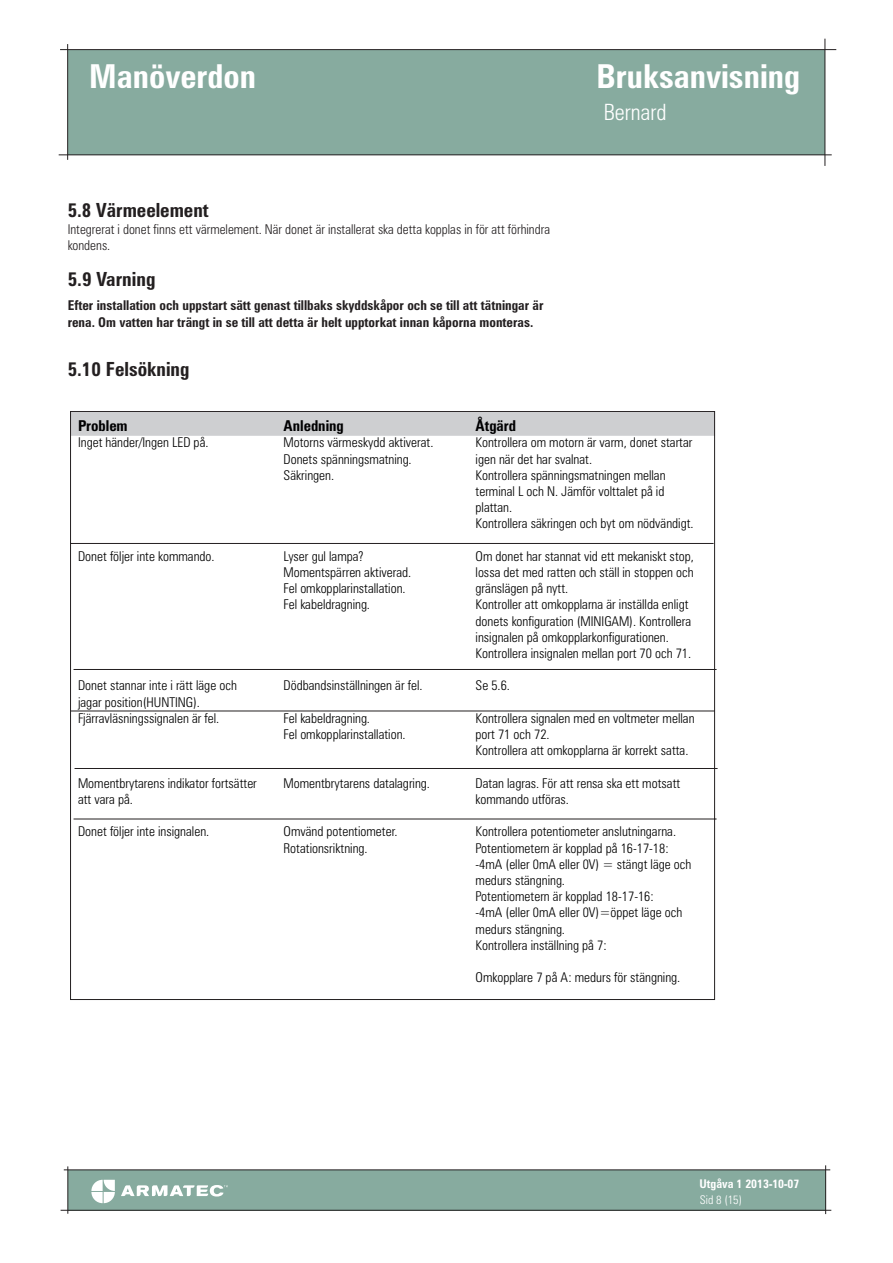
<style>
.page{position:relative;width:893px;height:1263px;background:#fff}
.page>*{position:absolute;margin:0;border:0;box-sizing:border-box;transform-origin:0 0}
.t1{font:700 condensed 33px "Zurich BT";color:#fff}
.t2{font:300 condensed 22.5px "Zurich BT";color:#fff}
.t3{font:700 condensed 19.5px "Zurich BT";color:#231f20}
.t4{font:700 condensed 15px "Zurich BT";color:#000001}
.t5{font:300 condensed 13.5px/16.2px "Zurich BT";color:#000001}
.t6{font:700 condensed 13.5px/16.5px "Zurich BT";color:#231f20}
.t7{font:300 condensed 13.5px/16.5px "Zurich BT";color:#231f20}
.t8{font:700 condensed 12px "Zurich BT";color:#fff}
.t9{font:300 condensed 12px "Zurich BT";color:#fff}
</style>
<div class="page">
<div style="left:68px;top:50px;width:757px;height:105px;background:#87ab9f"></div>
<hr style="left:60px;top:49px;width:776px;height:1px;background:#231f20">
<hr style="left:59px;top:154px;width:773px;height:1px;background:#231f20">
<hr style="left:67px;top:44px;width:1px;height:116px;background:#231f20">
<hr style="left:825px;top:39px;width:1px;height:127px;background:#231f20">
<div style="left:68px;top:1170px;width:758px;height:40px;background:#87ab9f"></div>
<hr style="left:64px;top:1169px;width:766px;height:1px;background:#231f20">
<hr style="left:61px;top:1210px;width:770px;height:1px;background:#231f20">
<hr style="left:825px;top:1165px;width:1px;height:49px;background:#231f20">
<hr style="left:67px;top:1166px;width:1px;height:48px;background:#231f20">
<svg style="left:121px;top:1185px;width:107px;height:11px"></svg>
<svg style="left:91px;top:1180px;width:24px;height:23px"></svg>
<svg style="left:70px;top:411px;width:648px;height:589px"></svg>
<p class="t1" style="left:89px;top:56px;width:168px">Manöverdon</p>
<p class="t3" style="left:68px;top:198px;width:143px">5.8 Värmeelement</p>
<p class="t7" style="left:68px;top:221px;width:484px">Integrerat i donet finns ett värmelement. När donet är installerat ska detta kopplas in för att förhindra kondens.</p>
<p class="t3" style="left:68px;top:267px;width:89px">5.9 Varning</p>
<p class="t6" style="left:68px;top:297px;width:477px">Efter installation och uppstart sätt genast tillbaks skyddskåpor och se till att tätningar är rena. Om vatten har trängt in se till att detta är helt upptorkat innan kåporna monteras.</p>
<p class="t3" style="left:68px;top:357px;width:123px">5.10 Felsökning</p>
<p class="t1" style="left:596px;top:56px;width:205px">Bruksanvisning</p>
<p class="t2" style="left:604px;top:99px;width:64px">Bernard</p>
<p class="t4" style="left:78px;top:417px;width:51px">Problem</p>
<p class="t5" style="left:78px;top:434px;width:132px">Inget händer/Ingen LED på.</p>
<p class="t4" style="left:284px;top:417px;width:62px">Anledning</p>
<p class="t5" style="left:284px;top:434px;width:151px">Motorns värmeskydd aktiverat.<br>Donets spänningsmatning.<br>Säkringen.</p>
<p class="t5" style="left:78px;top:548px;width:138px">Donet följer inte kommando.</p>
<p class="t5" style="left:78px;top:677px;width:160px">Donet stannar inte i rätt läge och jagar position(HUNTING).<br>Fjärravläsningssignalen är fel.</p>
<p class="t5" style="left:78px;top:775px;width:180px">Momentbrytarens indikator fortsätter att vara på.</p>
<p class="t5" style="left:78px;top:823px;width:133px">Donet följer inte insignalen.</p>
<p class="t5" style="left:284px;top:548px;width:129px">Lyser gul lampa?<br>Momentspärren aktiverad.<br>Fel omkopplarinstallation.<br>Fel kabeldragning.</p>
<p class="t5" style="left:284px;top:677px;width:141px">Dödbandsinställningen är fel.</p>
<p class="t5" style="left:284px;top:710px;width:124px">Fel kabeldragning.<br>Fel omkopplarinstallation.</p>
<p class="t5" style="left:284px;top:775px;width:148px">Momentbrytarens datalagring.</p>
<p class="t5" style="left:284px;top:823px;width:115px">Omvänd potentiometer.<br>Rotationsriktning.</p>
<p class="t4" style="left:476px;top:417px;width:42px">Åtgärd</p>
<p class="t5" style="left:476px;top:434px;width:220px">Kontrollera om motorn är varm, donet startar igen när det har svalnat.<br>Kontrollera spänningsmatningen mellan terminal L och N. Jämför volttalet på id plattan.<br>Kontrollera säkringen och byt om nödvändigt.</p>
<p class="t5" style="left:476px;top:548px;width:220px">Om donet har stannat vid ett mekaniskt stop, lossa det med ratten och ställ in stoppen och gränslägen på nytt.<br>Kontroller att omkopplarna är inställda enligt donets konfiguration (MINIGAM). Kontrollera insignalen på omkopplarkonfigurationen.<br>Kontrollera insignalen mellan port 70 och 71.</p>
<p class="t5" style="left:476px;top:677px;width:36px">Se 5.6.</p>
<p class="t5" style="left:476px;top:710px;width:221px">Kontrollera signalen med en voltmeter mellan port 71 och 72.<br>Kontrollera att omkopplarna är korrekt satta.</p>
<p class="t5" style="left:476px;top:775px;width:206px">Datan lagras. För att rensa ska ett motsatt kommando utföras.</p>
<p class="t5" style="left:476px;top:823px;width:217px">Kontrollera potentiometer anslutningarna.<br>Potentiometern är kopplad på 16-17-18: -4mA (eller 0mA eller 0V) = stängt läge och medurs stängning.<br>Potentiometern är kopplad 18-17-16:<br>-4mA (eller 0mA eller 0V)=öppet läge och medurs stängning.<br>Kontrollera inställning på 7:</p>
<p class="t5" style="left:476px;top:969px;width:206px">Omkopplare 7 på A: medurs för stängning.</p>
<p class="t8" style="left:699px;top:1176px;width:101px">Utgåva 1 2013-10-07</p>
<p class="t9" style="left:700px;top:1192px;width:44px">Sid 8 (15)</p>
</div>
